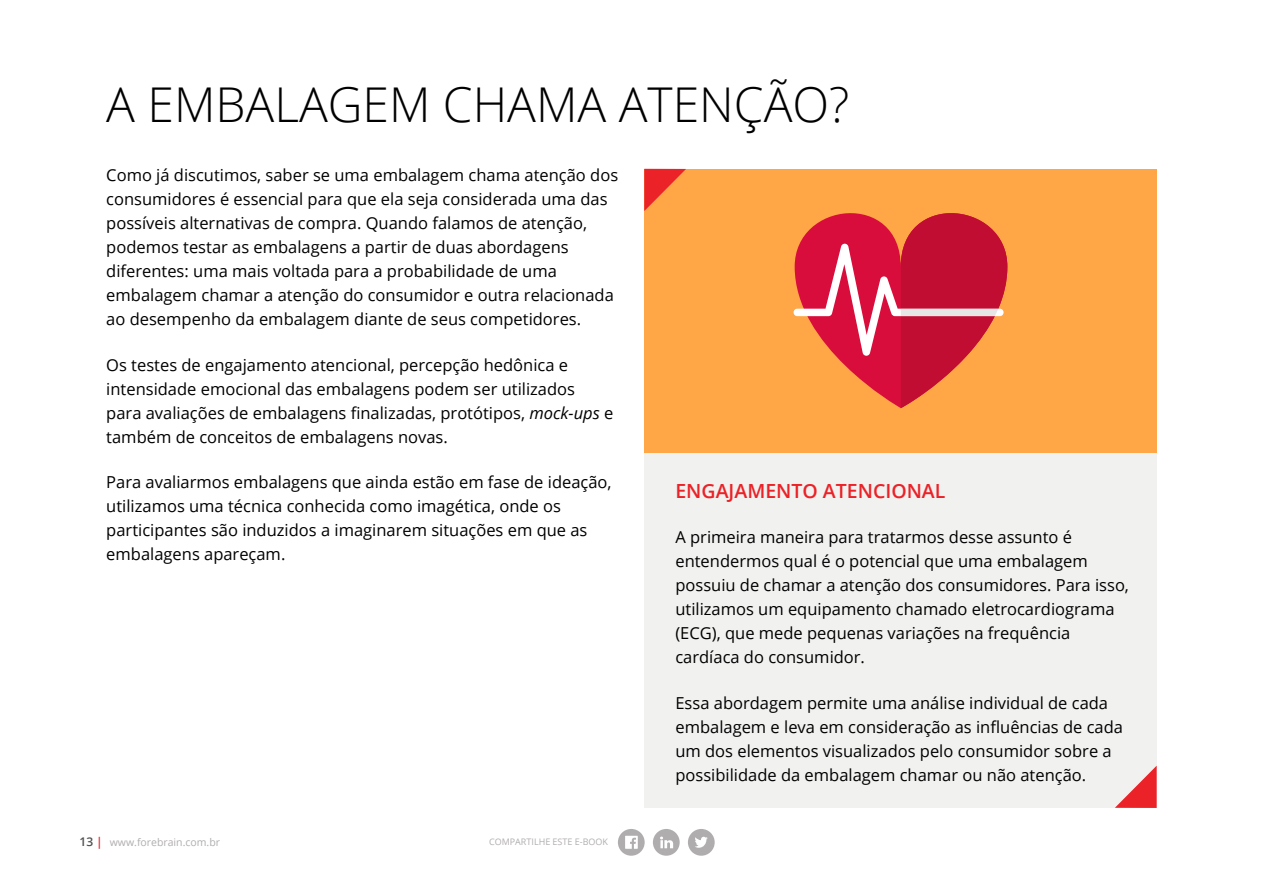
<style>
.page{position:relative;width:1263px;height:893px;background:#fff}
.page>*{position:absolute;margin:0;border:0;box-sizing:border-box;transform-origin:0 0}
.t1{font:300 48px "Open Sans";color:#000}
.t2{font:600 19.5px "Open Sans";color:#eb2227}
.t3{font:16.5px/24px "Open Sans";color:#000}
.t4{font:10.5px "Open Sans";color:#b0adaf}
.t5{font:9px "Open Sans";color:#b0adaf}
.s1{font-style:italic}
.s2{font-weight:600;font-size:12px;color:#534f4f}
.s3{font-weight:600;font-size:12px;color:#eb2227}
</style>
<div class="page">
<svg style="left:618px;top:829px;width:27px;height:27px"></svg>
<svg style="left:653px;top:829px;width:27px;height:27px"></svg>
<svg style="left:688px;top:829px;width:27px;height:27px"></svg>
<div style="left:644px;top:453px;width:513px;height:355px;background:#f1f1f0"></div>
<div style="left:644px;top:169px;width:513px;height:284px;background:#ffa646"></div>
<svg style="left:644px;top:169px;width:42px;height:42px"></svg>
<svg style="left:1115px;top:766px;width:42px;height:42px"></svg>
<svg style="left:793px;top:213px;width:214px;height:195px"></svg>
<h1 class="t1" style="left:106px;top:71px;width:744px">A EMBALAGEM CHAMA ATEN ÇÃO?</h1>
<p class="t3" style="left:106px;top:163px;width:513px">Como já discutimos, saber se uma embalagem chama atenção dos consumidores é essencial para que ela seja considerada uma das possíveis alternativas de compra. Quando falamos de atenção, podemos testar as embalagens a partir de duas abordagens diferentes: uma mais voltada para a probabilidade de uma embalagem chamar a atenção do consumidor e outra relacionada ao desempenho da embalagem diante de seus competidores.</p>
<p class="t3" style="left:106px;top:352px;width:508px">Os testes de engajamento atencional, percepção hedônica e intensidade emocional das embalagens podem ser utilizados para avaliações de embalagens finalizadas, protótipos, <span class="s1">mock-ups</span> e também de conceitos de embalagens novas.</p>
<p class="t3" style="left:106px;top:470px;width:507px">Para avaliarmos embalagens que ainda estão em fase de ideação, utilizamos uma técnica conhecida como imagética, onde os participantes são induzidos a imaginarem situações em que as embalagens apareçam.</p>
<p class="t2" style="left:675px;top:478px;width:271px">ENGAJAMENTO ATENCIONAL</p>
<p class="t3" style="left:675px;top:525px;width:455px">A primeira maneira para tratarmos desse assunto é entendermos qual é o potencial que uma embalagem possuiu de chamar a atenção dos consumidores. Para isso, utilizamos um equipamento chamado eletrocardiograma (ECG), que mede pequenas variações na frequência cardíaca do consumidor.</p>
<p class="t3" style="left:675px;top:690px;width:449px">Essa abordagem permite uma análise individual de cada embalagem e leva em consideração as influências de cada um dos elementos visualizados pelo consumidor sobre a possibilidade da embalagem chamar ou não atenção.</p>
<p class="t4" style="left:79px;top:835px;width:142px"><span class="s2">13</span> <span class="s3">|</span> www.forebrain.com.br</p>
<p class="t5" style="left:489px;top:835px;width:121px">Compartilhe este e-book</p>
</div>
